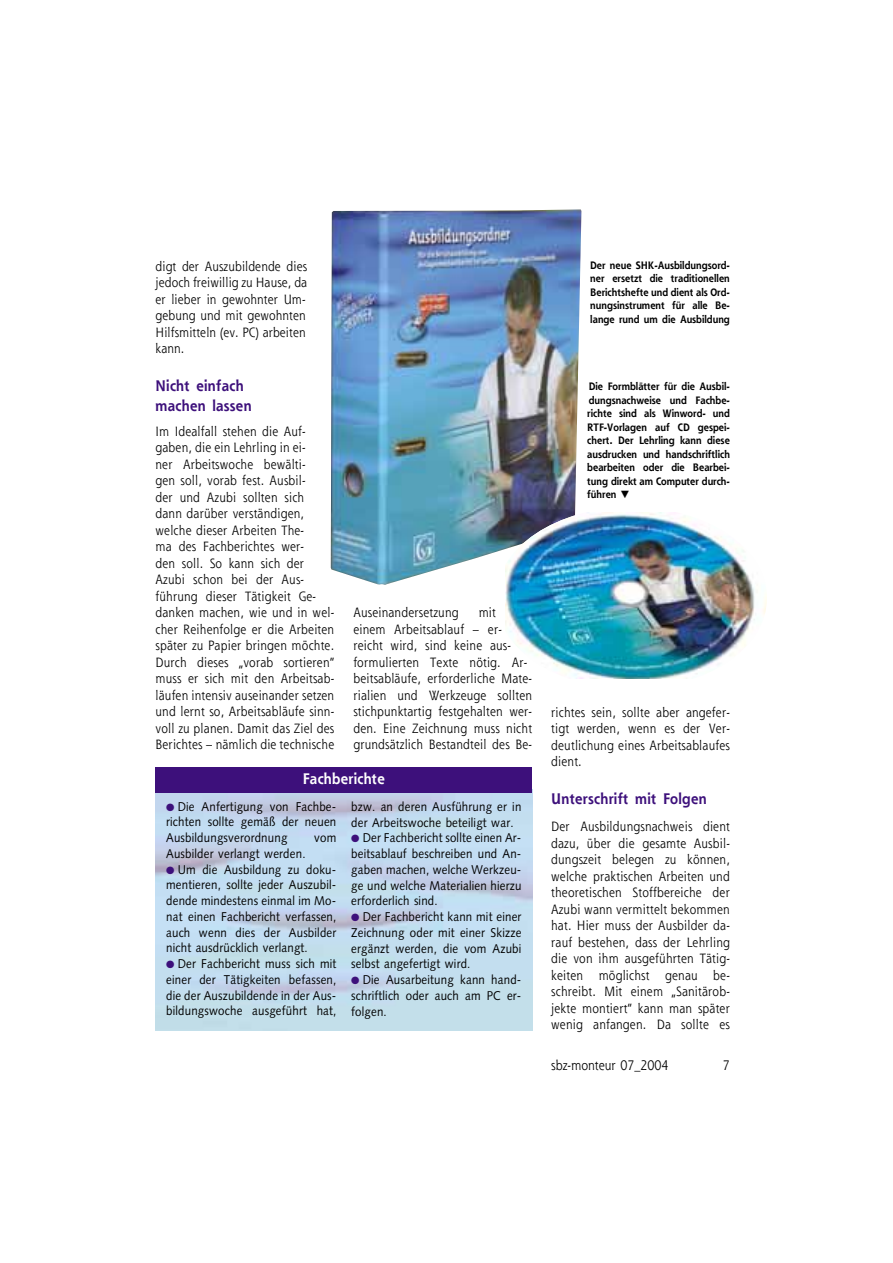
<style>
.page{position:relative;width:893px;height:1263px;background:#fff}
.page>*{position:absolute;margin:0;border:0;box-sizing:border-box;transform-origin:0 0}
.t1{font:700 15px/19.5px "Shannon";letter-spacing:.02em;color:#3d107b;scale:.9 1}
.t2{font:700 15px "Shannon";letter-spacing:.02em;color:#fff;scale:.9 1}
.t3{font:13.5px "Shannon";color:#000;scale:.9 1}
.t4{font:13.2px/16.5px "Shannon";letter-spacing:.015em;color:#000;text-align:justify;scale:.9 1}
.t5{font:12.75px/15.8px "Syntax";letter-spacing:.015em;color:#000;text-align:justify;scale:.9 1}
.t6{font:700 10.5px/13.5px "Shannon";color:#000;text-align:justify;scale:.9 1}
.s1{color:#3d107b}
</style>
<div class="page">
<img style="left:331px;top:209px;width:250px;height:376px">
<div style="left:496px;top:507px;width:271px;height:182px;background:#fff;border-radius:50%"></div>
<img style="left:506px;top:513px;width:260px;height:165px">
<div style="left:155px;top:767px;width:377px;height:26px;background:#3d107b"></div>
<p class="t4" style="left:155px;top:259px;width:170px">digt der Auszubildende dies jedoch freiwillig zu Hause, da er lieber in gewohnter Um&shy;gebung und mit gewohnten Hilfsmitteln (ev. PC) arbeiten kann.</p>
<p class="t1" style="left:155px;top:377px;width:108px">Nicht einfach machen lassen</p>
<p class="t4" style="left:155px;top:424px;width:200px;text-align:left">Im Idealfall stehen die Auf&shy;gaben, die ein Lehrling in ei-<br>ner Arbeitswoche bewälti-<br>gen soll, vorab fest. Ausbil-<br>der und Azubi sollten sich<br>dann darüber verständigen, welche dieser Arbeiten The-<br>ma des Fachberichtes wer-<br>den soll. So kann sich der<br>Azubi schon bei der Aus&shy;führung dieser Tätigkeit Ge&shy;danken machen, wie und in wel&shy;cher Reihenfolge er die Arbeiten später zu Papier bringen möchte.<br>Durch dieses „vorab sortieren“ muss er sich mit den Arbeitsab&shy;läufen intensiv auseinander setzen und lernt so, Arbeitsabläufe sinn&shy;voll zu planen. Damit das Ziel des<br>Berichtes – nämlich die technische</p>
<p class="t4" style="left:353px;top:605px;width:118px">Auseinandersetzung</p>
<p class="t4" style="left:353px;top:605px;width:200px;text-align:left;text-indent:125px">mit<br>einem Arbeitsablauf – er&shy;reicht wird, sind keine aus&shy;formulierten Texte nötig. Ar&shy;beitsabläufe, erforderliche Mate&shy;rialien und Werkzeuge sollten stichpunktartig festgehalten wer&shy;den. Eine Zeichnung muss nicht grundsätzlich Bestandteil des Be-</p>
<p class="t2" style="left:303px;top:772px;width:93px">Fachberichte</p>
<p class="t5" style="left:351px;top:800px;width:190px">bzw. an deren Ausführung er in der Arbeitswoche beteiligt war.</p>
<p class="t5" style="left:351px;top:831px;width:190px"><span class="s1">●</span> Der Fachbericht sollte einen Ar&shy;beitsablauf beschreiben und An&shy;gaben machen, welche Werkzeu&shy;ge und welche Materialien hierzu erforderlich sind.</p>
<p class="t5" style="left:351px;top:910px;width:190px"><span class="s1">●</span> Der Fachbericht kann mit einer Zeichnung oder mit einer Skizze ergänzt werden, die vom Azubi selbst angefertigt wird.</p>
<p class="t5" style="left:351px;top:973px;width:190px"><span class="s1">●</span> Die Ausarbeitung kann hand&shy;schriftlich oder auch am PC er&shy;folgen.</p>
<p class="t5" style="left:166px;top:799px;width:190px"><span class="s1">●</span> Die Anfertigung von Fachbe&shy;richten sollte gemäß der neuen Ausbildungsverordnung</p>
<p class="t5" style="left:314px;top:831px;width:26px">vom</p>
<p class="t5" style="left:166px;top:847px;width:156px">Ausbilder verlangt werden.</p>
<p class="t5" style="left:166px;top:862px;width:190px"><span class="s1">●</span> Um die Ausbildung zu doku&shy;mentieren, sollte jeder Auszubil&shy;dende mindestens einmal im Mo&shy;nat einen Fachbericht verfassen, auch wenn dies der Ausbilder nicht ausdrücklich verlangt.</p>
<p class="t5" style="left:166px;top:957px;width:190px"><span class="s1">●</span> Der Fachbericht muss sich mit einer der Tätigkeiten befassen, die der Auszubildende in der Aus&shy;bildungswoche ausgeführt hat,</p>
<p class="t6" style="left:590px;top:259px;width:157px">Der neue SHK-Ausbildungsord&shy;ner ersetzt die traditionellen Berichtshefte und dient als Ord&shy;nungsinstrument für alle Be&shy;lange rund um die Ausbildung</p>
<p class="t6" style="left:587px;top:381px;width:160px">Die Formblätter für die Ausbil&shy;dungsnachweise und Fachbe&shy;richte sind als Winword- und RTF-Vorlagen auf CD gespei&shy;chert. Der Lehrling kann diese ausdrucken und handschriftlich bearbeiten oder die Bearbei&shy;tung direkt am Computer durch&shy;führen ▼</p>
<p class="t4" style="left:551px;top:705px;width:200px">richtes sein, sollte aber angefer&shy;tigt werden, wenn es der Ver&shy;deutlichung eines Arbeitsablaufes dient.</p>
<p class="t1" style="left:551px;top:791px;width:174px">Unterschrift mit Folgen</p>
<p class="t4" style="left:551px;top:820px;width:200px">Der Ausbildungsnachweis dient dazu, über die gesamte Ausbil&shy;dungszeit belegen zu können, welche praktischen Arbeiten und theoretischen Stoffbereiche der Azubi wann vermittelt bekommen hat. Hier muss der Ausbilder da&shy;rauf bestehen, dass der Lehrling die von ihm ausgeführten Tätig&shy;keiten möglichst genau be&shy;schreibt. Mit einem „Sanitärob&shy;jekte montiert“ kann man später wenig anfangen. Da sollte es</p>
<p class="t3" style="left:551px;top:1060px;width:132px">sbz-monteur 07_2004</p>
<p class="t3" style="left:723px;top:1060px;width:9px">7</p>
</div>
